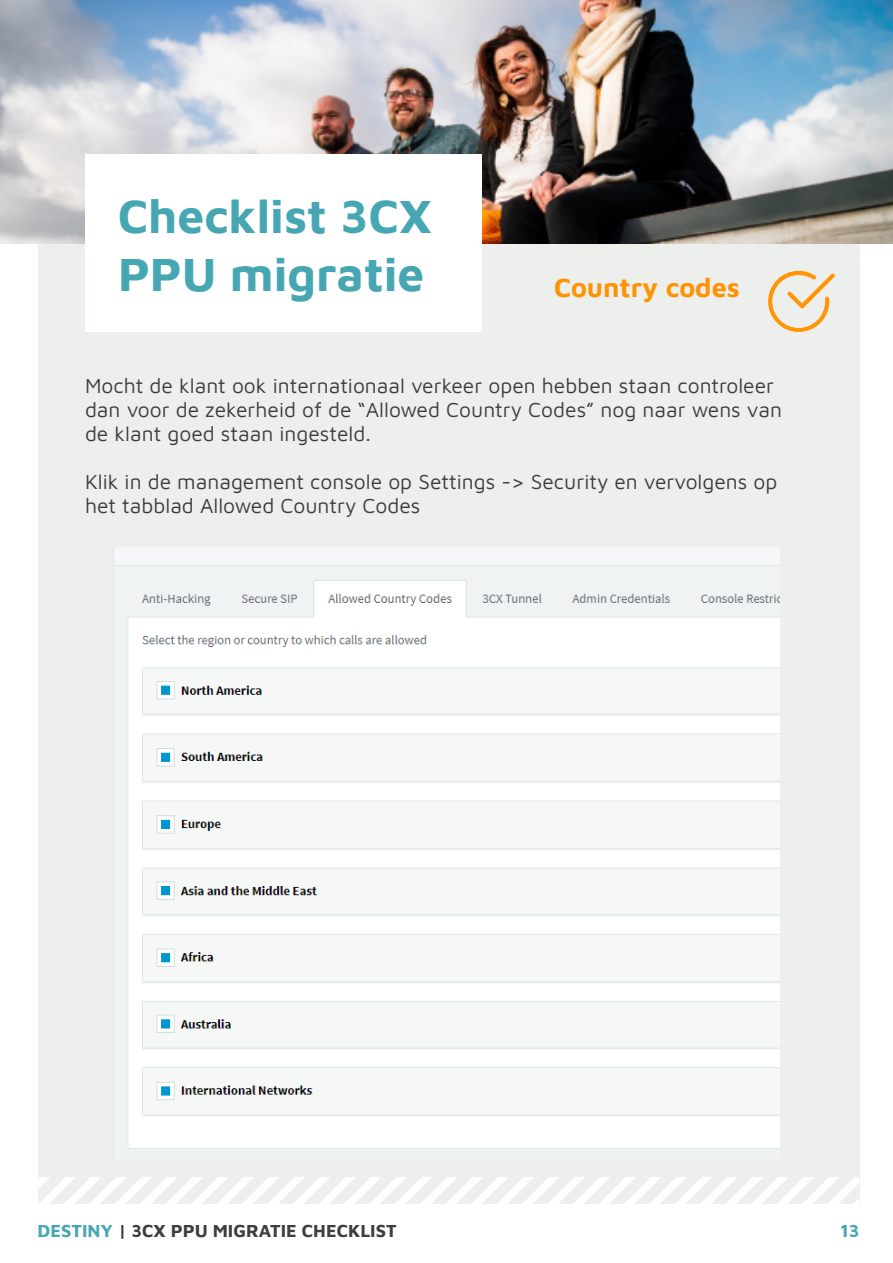
<style>
.page{position:relative;width:893px;height:1263px;background:#fff}
.page>*{position:absolute;margin:0;border:0;box-sizing:border-box;transform-origin:0 0}
.Titel_whitepaper{font:700 48px/57.6px "Maven Pro";color:#46a7b3}
.Groene_koppen{font:700 27px "Maven Pro";color:#fe9304}
.Platte_tekst{font:21px/24px "Maven Pro";color:#3e3e3e}
.Inleidingen{font:700 18px "Maven Pro";color:#3e3e3e}
.Inleidingen-2{font:700 18px "Maven Pro";color:#46a7b3}
.s1{color:#46a7b3}
</style>
<div class="page">
<div style="left:38px;top:85px;width:822px;height:1093px;background:#edefed"></div>
<img style="left:0;top:0;width:893px;height:243px">
<div style="left:85px;top:155px;width:397px;height:177px;background:#fff"></div>
<svg style="left:38px;top:1178px;width:821px;height:25px"></svg>
<svg style="left:768px;top:271px;width:67px;height:61px"></svg>
<img style="left:113px;top:548px;width:667px;height:610px">
<p class="Titel_whitepaper" style="left:118px;top:185px;width:315px">Checklist 3CX<br>PPU migratie</p>
<p class="Groene_koppen" style="left:554px;top:269px;width:187px">Country codes</p>
<p class="Platte_tekst" style="left:85px;top:372px;width:698px">Mocht de klant ook internationaal verkeer open hebben staan controleer dan voor de zekerheid of de “Allowed Country Codes” nog naar wens van de klant goed staan ingesteld.</p>
<p class="Platte_tekst" style="left:85px;top:468px;width:694px">Klik in de management console op Settings -&gt; Security en vervolgens op het tabblad Allowed Country Codes</p>
<p class="Inleidingen" style="left:38px;top:1218px;width:361px"><span class="s1">DESTINY</span> | 3CX PPU MIGRATIE CHECKLIST</p>
<p class="Inleidingen-2" style="left:840px;top:1218px;width:21px">13</p>
</div>
